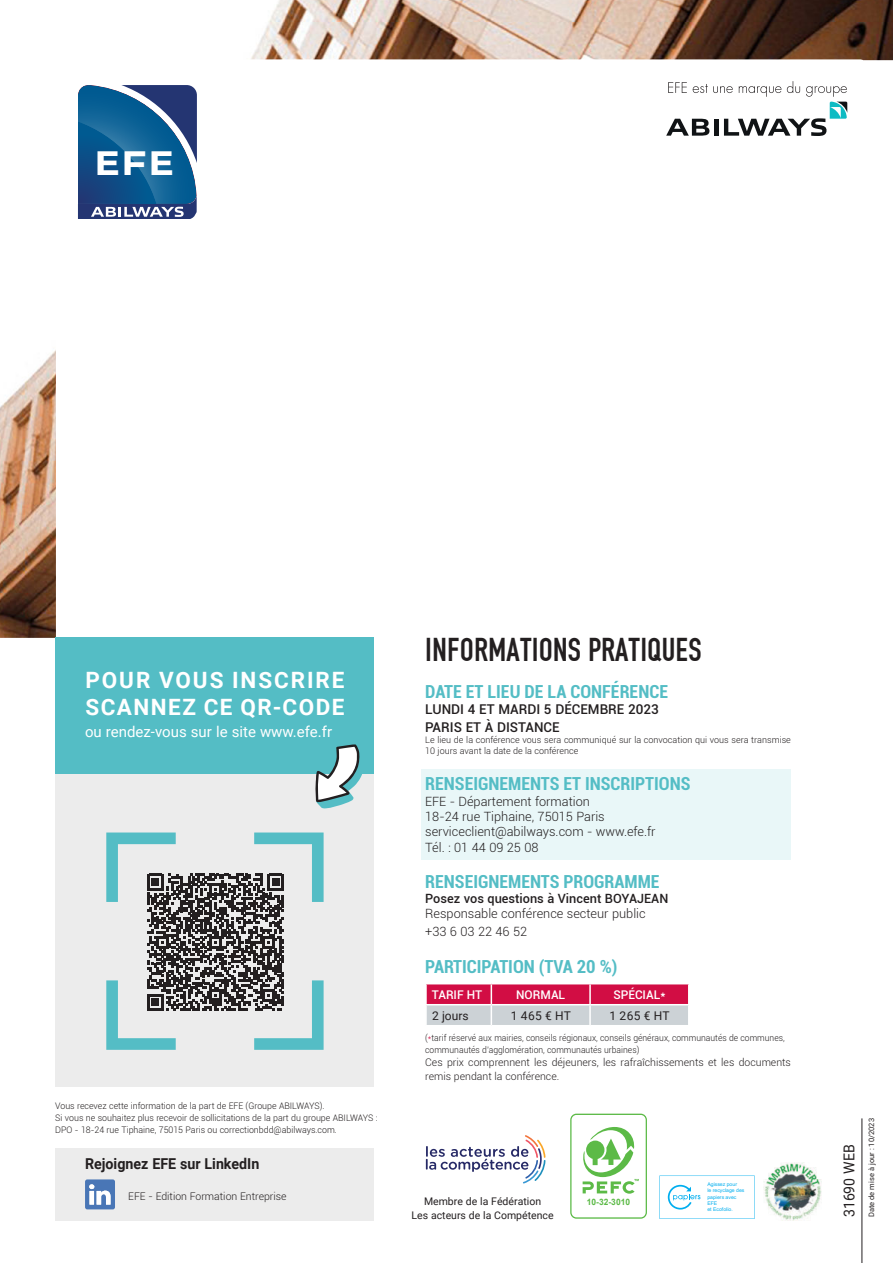
<style>
.page{position:relative;width:893px;height:1263px;background:#fff}
.page>*{position:absolute;margin:0;border:0;box-sizing:border-box;transform-origin:0 0}
.t1{font:800 34.65px "Allumi Std Extended";color:#fff}
.t2{font:34.5px "DIN 1451 Engschrift Regular";color:#231f20}
.t3{font:700 22.5px/27px "Roboto";letter-spacing:.08em;color:#fff}
.t4{font:700 condensed 18px "Roboto";color:#54bdc5}
.t5{font:15px "Roboto";color:#fff}
.t6{font:700 15px "Roboto";color:#231f20;scale:.95 1}
.t7{font:15px "Roboto";color:#231f20;scale:.94 1}
.t8{font:500 13.5px/18px "Roboto";color:#231f20}
.t9{font:300 12.75px/15.3px "Roboto";color:#231f20}
.t10{font:500 12.75px "Roboto";color:#231f20}
.t11{font:500 12px "Roboto";color:#fff}
.t12{font:12px "Roboto";letter-spacing:.02em;color:#231f20}
.t13{font:300 10.5px/13.5px "Roboto";color:#231f20}
.t14{font:10.5px/13.5px "Roboto";color:#231f20;text-align:center}
.t15{font:300 9px/12px "Roboto";color:#231f20}
.t16{font:300 9px/12px "Roboto";color:#231f20;scale:.95 1}
.t17{font:700 8.85px "Arial";color:#5cba47}
.t18{font:7.5px "Roboto";color:#231f20}
.t19{font:5.1px/6.1px "Arial";color:#00aeef}
.s1{color:#d20d44}
</style>
<div class="page">
<img style="left:0;top:0;width:893px;height:638px">
<svg style="left:78px;top:85px;width:119px;height:134px;background:#276193"></svg>
<svg style="left:666px;top:81px;width:181px;height:55px"></svg>
<div style="left:421px;top:770px;width:370px;height:90px;background:#e9f7f8"></div>
<svg style="left:426px;top:984px;width:263px;height:41px;background:#d27894"></svg>
<svg style="left:426px;top:1135px;width:119px;height:48px"></svg>
<img style="left:764px;top:1162px;width:57px;height:58px">
<svg style="left:659px;top:1175px;width:96px;height:44px"></svg>
<svg style="left:570px;top:1114px;width:77px;height:104px"></svg>
<div style="left:571px;top:1115px;width:75px;height:102px;background:#fff;border-radius:5px"></div>
<svg style="left:582px;top:1127px;width:57px;height:67px"></svg>
<hr style="left:861px;top:1118px;width:1px;height:145px;background:#231f20">
<div style="left:55px;top:774px;width:319px;height:312px;background:#ececec"></div>
<div style="left:55px;top:1148px;width:319px;height:72px;background:#ececec"></div>
<div style="left:55px;top:638px;width:319px;height:136px;background:#54bdc5"></div>
<svg style="left:315px;top:744px;width:47px;height:64px"></svg>
<svg style="left:106px;top:832px;width:218px;height:218px"></svg>
<svg style="left:85px;top:1179px;width:30px;height:30px"></svg>
<svg style="left:147px;top:874px;width:137px;height:137px"></svg>
<h1 class="t1" style="left:94px;top:142px;width:83px">EFE</h1>
<h3 class="t3" style="left:85px;top:668px;width:261px">POUR VOUS INSCRIRE<br>SCANNEZ CE QR-CODE</h3>
<h3 class="t5" style="left:85px;top:721px;width:249px">ou rendez-vous sur le site www.efe.fr</h3>
<p class="t15" style="left:55px;top:1100px;width:324px">Vous recevez cette information de la part de EFE (Groupe ABILWAYS).<br>Si vous ne souhaitez plus recevoir de sollicitations de la part du groupe ABILWAYS :<br>DPO - 18-24 rue Tiphaine, 75015 Paris ou correctionbdd@abilways.com.</p>
<h3 class="t6" style="left:85px;top:1157px;width:185px">Rejoignez EFE sur LinkedIn</h3>
<p class="t13" style="left:128px;top:1190px;width:160px">EFE - Edition Formation Entreprise</p>
<h2 class="t2" style="left:425px;top:629px;width:278px">INFORMATIONS PRATIQUES</h2>
<h3 class="t4" style="left:425px;top:684px;width:244px">DATE ET LIEU DE LA CONFÉRENCE</h3>
<h3 class="t8" style="left:425px;top:700px;width:235px">LUNDI 4 ET MARDI 5 DÉCEMBRE 2023<br>PARIS ET À DISTANCE</h3>
<p class="t15" style="left:425px;top:735px;width:367px;line-height:10.8px">Le lieu de la conférence vous sera communiqué sur la convocation qui vous sera transmise<br>10 jours avant la date de la conférence</p>
<h3 class="t4" style="left:425px;top:776px;width:267px">RENSEIGNEMENTS ET INSCRIPTIONS</h3>
<h3 class="t9" style="left:425px;top:794px;width:232px">EFE - Département formation<br>18-24 rue Tiphaine, 75015 Paris serviceclient@abilways.com - www.efe.fr<br>Tél. : 01 44 09 25 08</h3>
<h3 class="t4" style="left:425px;top:874px;width:236px">RENSEIGNEMENTS PROGRAMME</h3>
<h3 class="t10" style="left:425px;top:890px;width:245px">Posez vos questions à Vincent BOYAJEAN</h3>
<h3 class="t9" style="left:425px;top:905px;width:222px;line-height:18px">Responsable conférence secteur public +33 6 03 22 46 52</h3>
<h3 class="t4" style="left:425px;top:958px;width:194px">PARTICIPATION (TVA 20 %)</h3>
<h3 class="t11" style="left:432px;top:986px;width:52px">TARIF HT</h3>
<h3 class="t11" style="left:516px;top:986px;width:51px">NORMAL</h3>
<h3 class="t11" style="left:613px;top:986px;width:54px">SPÉCIAL*</h3>
<h3 class="t12" style="left:432px;top:1010px;width:38px">2 jours</h3>
<h3 class="t12" style="left:511px;top:1010px;width:62px">1 465 € HT</h3>
<h3 class="t12" style="left:609px;top:1010px;width:62px">1 265 € HT</h3>
<p class="t16" style="left:425px;top:1032px;width:380px">(<span class="s1">*</span>tarif réservé aux mairies, conseils régionaux, conseils généraux, communautés de communes, communautés d’agglomération, communautés urbaines)</p>
<p class="t13" style="left:425px;top:1057px;width:367px">Ces prix comprennent les déjeuners, les rafraîchissements et les documents remis pendant la conférence.</p>
<p class="t14" style="left:412px;top:1195px;width:143px">Membre de la Fédération<br>Les acteurs de la Compétence</p>
<p class="t17" style="left:587px;top:1197px;width:45px">10-32-3010</p>
<p class="t19" style="left:707px;top:1182px;width:39px">Agissez pour<br>le recyclage des papiers avec<br>EFE<br>et Ecofolio.</p>
<h3 class="t7" style="left:842px;top:1217px;width:79px;rotate:-90deg">31690 WEB</h3>
<p class="t18" style="left:866px;top:1217px;width:101px;rotate:-90deg">Date de mise à jour : 10/2023</p>
</div>
